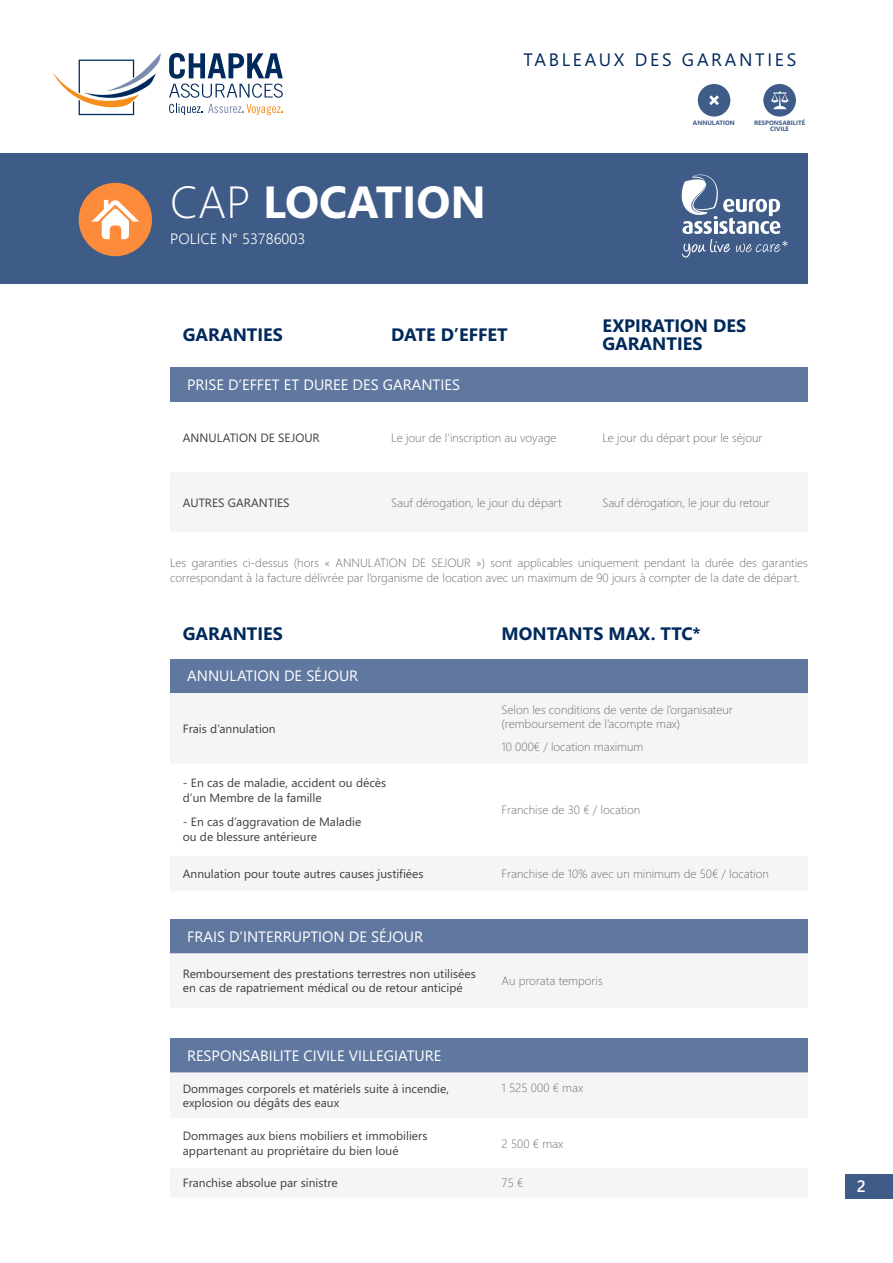
<style>
.page{position:relative;width:893px;height:1263px;background:#fff}
.page>*{position:absolute;margin:0;border:0;box-sizing:border-box;transform-origin:0 0}
.t1{font:700 45px "Segoe WP";color:#fff}
.t2{font:700 18px/18px "Segoe WP";color:#00295c}
.t3{font:18px "Segoe WP";letter-spacing:.15em;color:#00295c}
.t4{font:600 16.5px "Segoe WP";color:#fff}
.t5{font:15px "Segoe WP";color:#fff}
.t6{font:300 15px "Segoe WP";color:#fff}
.t7{font:300 12px/14.4px "Segoe WP";color:#6c6d70}
.t8{font:12px/14.4px "Segoe WP";color:#3e3e3f}
.t9{font:700 6.3px/6.9px "Segoe WP";color:#3f5c88;text-align:center}
.s1{font-weight:300}
</style>
<div class="page">
<svg style="left:52px;top:53px;width:109px;height:63px"></svg>
<svg style="left:169px;top:104px;width:114px;height:11px"></svg>
<svg style="left:169px;top:53px;width:114px;height:45px"></svg>
<div style="left:845px;top:1174px;width:48px;height:25px;background:#3f5c88"></div>
<div style="left:170px;top:659px;width:638px;height:34px;background:#60779f"></div>
<svg style="left:170px;top:693px;width:638px;height:1px"></svg>
<div style="left:170px;top:919px;width:638px;height:34px;background:#60779f"></div>
<svg style="left:170px;top:953px;width:638px;height:1px"></svg>
<div style="left:0;top:153px;width:808px;height:131px;background:#3f5c88"></div>
<div style="left:79px;top:183px;width:73px;height:73px;background:#fc8c3b;border-radius:50%"></div>
<svg style="left:91px;top:200px;width:48px;height:39px"></svg>
<div style="left:170px;top:368px;width:638px;height:34px;background:#60779f"></div>
<div style="left:170px;top:1038px;width:638px;height:34px;background:#60779f"></div>
<svg style="left:170px;top:1072px;width:638px;height:1px"></svg>
<div style="left:763px;top:84px;width:33px;height:33px;background:#3f5c88;border-radius:50%"></div>
<svg style="left:771px;top:91px;width:18px;height:18px"></svg>
<div style="left:698px;top:84px;width:32px;height:33px;background:#3f5c88;border-radius:50%"></div>
<svg style="left:709px;top:95px;width:10px;height:10px"></svg>
<svg style="left:681px;top:174px;width:107px;height:84px"></svg>
<h2 class="t3" style="left:524px;top:48px;width:274px">TABLEAUX DES GARANTIES</h2>
<h1 class="t1" style="left:170px;top:170px;width:318px"><span class="s1">CAP</span> LOCATION</h1>
<p class="t6" style="left:170px;top:229px;width:137px">POLICE N° 53786003</p>
<p class="t9" style="left:693px;top:119px;width:43px">ANNULATION</p>
<p class="t9" style="left:754px;top:119px;width:53px">RESPONSABILITÉ<br>CIVILE</p>
<h2 class="t2" style="left:183px;top:324px;width:102px">GARANTIES</h2>
<h2 class="t2" style="left:391px;top:324px;width:118px">DATE D’EFFET</h2>
<h2 class="t2" style="left:602px;top:315px;width:145px">EXPIRATION DES<br>GARANTIES</h2>
<p class="t5" style="left:187px;top:375px;width:274px">PRISE D’EFFET ET DUREE DES GARANTIES</p>
<p class="t8" style="left:183px;top:429px;width:138px">ANNULATION DE SEJOUR</p>
<p class="t7" style="left:391px;top:430px;width:167px">Le jour de l’inscription au voyage</p>
<p class="t7" style="left:602px;top:430px;width:162px">Le jour du départ pour le séjour</p>
<p class="t8" style="left:183px;top:495px;width:108px">AUTRES GARANTIES</p>
<p class="t7" style="left:391px;top:495px;width:172px">Sauf dérogation, le jour du départ</p>
<p class="t7" style="left:602px;top:495px;width:169px">Sauf dérogation, le jour du retour</p>
<p class="t7" style="left:170px;top:554px;width:639px;line-height:15px">Les garanties ci-dessus (hors « ANNULATION DE SEJOUR ») sont applicables uniquement pendant la durée des garanties correspondant à la facture délivrée par l’organisme de location avec un maximum de 90 jours à compter de la date de départ.</p>
<h2 class="t2" style="left:183px;top:624px;width:102px">GARANTIES</h2>
<h2 class="t2" style="left:502px;top:624px;width:201px">MONTANTS MAX. TTC*</h2>
<p class="t5" style="left:187px;top:666px;width:173px">ANNULATION DE SÉJOUR</p>
<p class="t8" style="left:183px;top:721px;width:94px">Frais d’annulation</p>
<p class="t8" style="left:183px;top:775px;width:205px;line-height:15px">- En cas de maladie, accident ou décès d’un Membre de la famille</p>
<p class="t8" style="left:183px;top:813px;width:180px;line-height:15px">- En cas d’aggravation de Maladie ou de blessure antérieure</p>
<p class="t7" style="left:502px;top:702px;width:233px">Selon les conditions de vente de l’organisateur (remboursement de l’acompte max)</p>
<p class="t7" style="left:502px;top:739px;width:143px">10 000€ / location maximum</p>
<p class="t7" style="left:502px;top:802px;width:140px">Franchise de 30 € / location</p>
<p class="t8" style="left:183px;top:866px;width:242px">Annulation pour toute autres causes justifiées</p>
<p class="t7" style="left:502px;top:866px;width:269px">Franchise de 10% avec un minimum de 50€ / location</p>
<p class="t5" style="left:187px;top:926px;width:237px">FRAIS D’INTERRUPTION DE SÉJOUR</p>
<p class="t8" style="left:183px;top:966px;width:294px">Remboursement des prestations terrestres non utilisées en cas de rapatriement médical ou de retour anticipé</p>
<p class="t7" style="left:502px;top:973px;width:103px">Au prorata temporis</p>
<p class="t5" style="left:187px;top:1045px;width:256px">RESPONSABILITE CIVILE VILLEGIATURE</p>
<p class="t8" style="left:183px;top:1080px;width:268px">Dommages corporels et matériels suite à incendie, explosion ou dégâts des eaux</p>
<p class="t7" style="left:502px;top:1080px;width:83px">1 525 000 € max</p>
<p class="t8" style="left:183px;top:1128px;width:246px">Dommages aux biens mobiliers et immobiliers appartenant au propriétaire du bien loué</p>
<p class="t7" style="left:502px;top:1136px;width:63px">2 500 € max</p>
<p class="t8" style="left:183px;top:1175px;width:156px">Franchise absolue par sinistre</p>
<p class="t7" style="left:502px;top:1175px;width:23px">75 €</p>
<h3 class="t4" style="left:857px;top:1175px;width:11px">2</h3>
</div>
